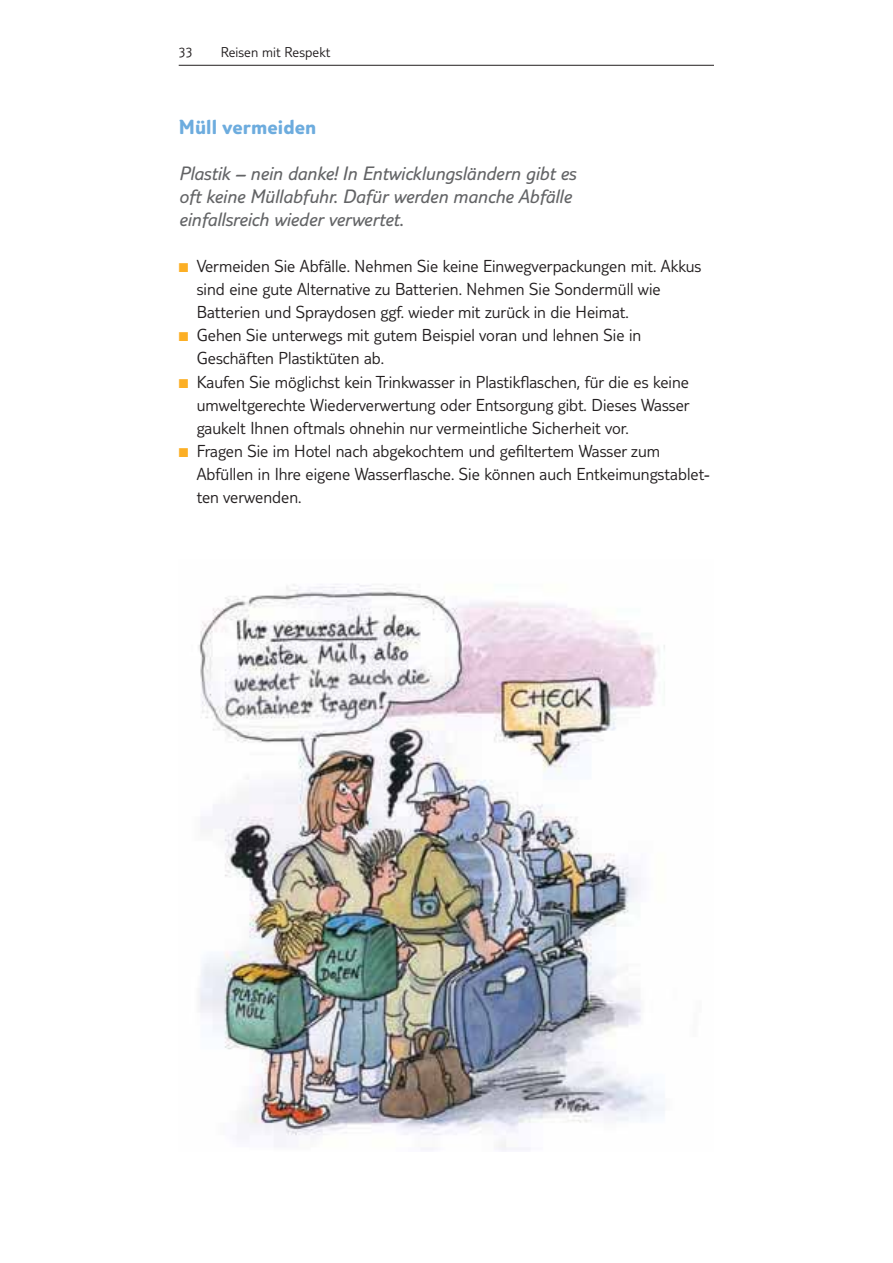
<style>
.page{position:relative;width:893px;height:1263px;background:#fff}
.page>*{position:absolute;margin:0;border:0;box-sizing:border-box;transform-origin:0 0}
.t1{font:700 21.15px "TUI Type";letter-spacing:.005em;color:#6dacde}
.t2{font:italic 20.1px/23px "TUI Type";color:#636466}
.t3{font:300 18px/23px "TUI Type";color:#231f20}
.t4{font:300 14.85px "TUI Type";letter-spacing:.005em;color:#231f20}
.s1{color:#fcaf25}
</style>
<div class="page">
<hr style="left:179px;top:65px;width:535px;height:1px;background:#231f20">
<img style="left:198px;top:584px;width:467px;height:567px">
<p class="t4" style="left:179px;top:47px;width:16px">33</p>
<p class="t4" style="left:221px;top:47px;width:111px">Reisen mit Respekt</p>
<p class="t1" style="left:179px;top:120px;width:139px">Müll vermeiden</p>
<p class="t2" style="left:179px;top:164px;width:399px">Plastik – nein danke! In Entwicklungsländern gibt es oft keine Müllabfuhr. Dafür werden manche Abfälle einfallsreich wieder verwertet.</p>
<p class="t3" style="left:197px;top:257px;width:506px;text-indent:-18px"><span class="s1">■</span> Vermeiden Sie Abfälle. Nehmen Sie keine Einwegverpackungen mit. Akkus sind eine gute Alternative zu Batterien. Nehmen Sie Sondermüll wie<br>Batterien und Spraydosen ggf. wieder mit zurück in die Heimat.</p>
<p class="t3" style="left:197px;top:326px;width:446px;text-indent:-18px"><span class="s1">■</span> Gehen Sie unterwegs mit gutem Beispiel voran und lehnen Sie in<br>Geschäften Plastiktüten ab.</p>
<p class="t3" style="left:197px;top:372px;width:494px;text-align:justify;text-indent:-18px"><span class="s1">■</span> Kaufen Sie möglichst kein Trinkwasser in Plastikflaschen, für die es keine umweltgerechte Wiederverwertung oder Entsorgung gibt. Dieses Wasser gaukelt Ihnen oftmals ohnehin nur vermeintliche Sicherheit vor.</p>
<p class="t3" style="left:197px;top:441px;width:515px;text-indent:-18px"><span class="s1">■</span> Fragen Sie im Hotel nach abgekochtem und gefiltertem Wasser zum<br>Abfüllen in Ihre eigene Wasserflasche. Sie können auch Entkeimungstablet&shy;ten verwenden.</p>
</div>
